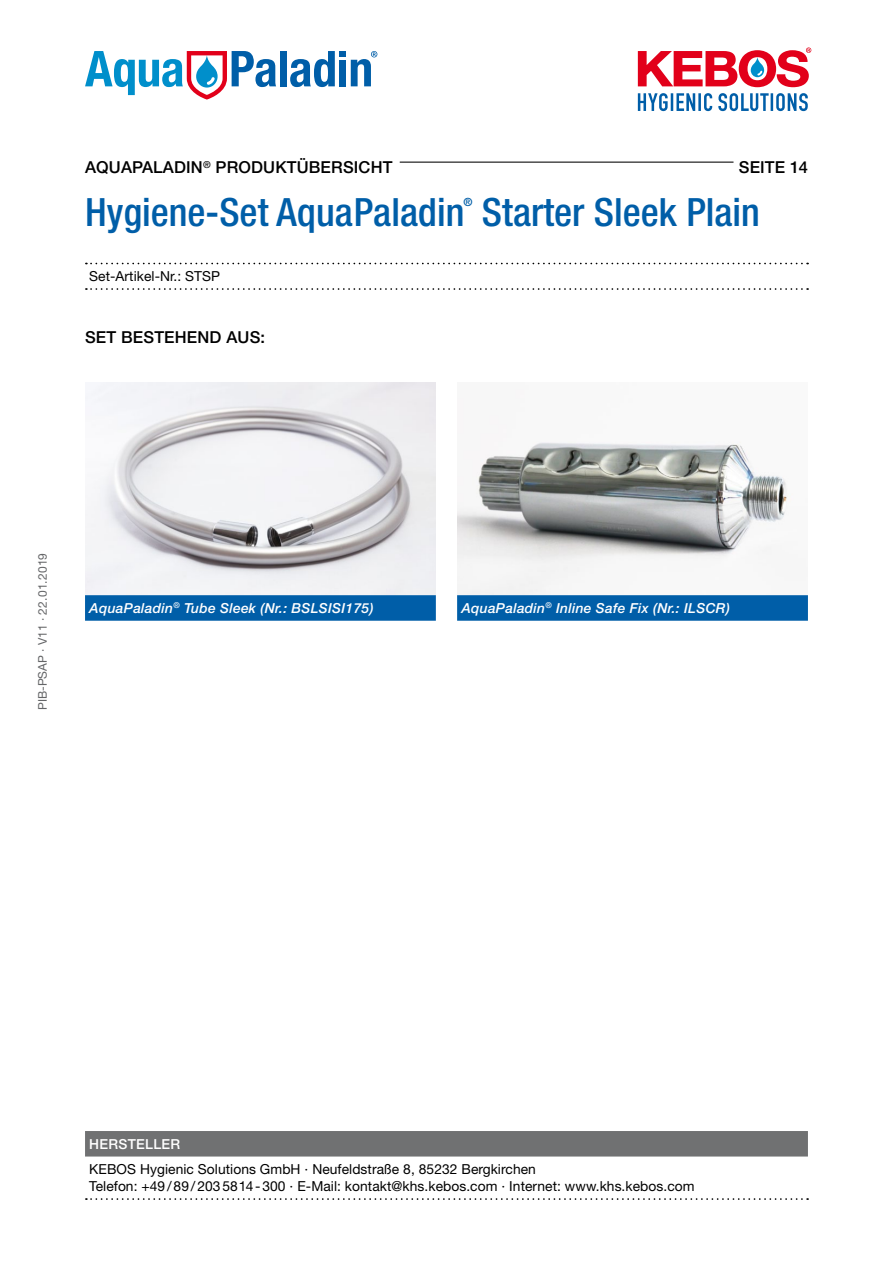
<style>
.page{position:relative;width:893px;height:1263px;background:#fff}
.page>*{position:absolute;margin:0;border:0;box-sizing:border-box;transform-origin:0 0}
.t1{font:500 condensed 39px "Helvetica Neue LT Std";color:#005ea8}
.t2{font:500 16.5px "Helvetica Neue LT Std";letter-spacing:.01em;color:#000}
.t3{font:13.8px/17px "Helvetica Neue LT Std";letter-spacing:.005em;color:#000}
.t4{font:italic 500 13.8px "Helvetica Neue LT Std";letter-spacing:.02em;color:#fff}
.t5{font:500 13.8px "Helvetica Neue LT Std";letter-spacing:.02em;color:#fff}
.t6{font:12px "Helvetica Neue LT Std";color:#646567}
.t7{font:500 condensed 11.4px "Helvetica Neue LT Std";color:#005ea8}
</style>
<div class="page">
<div style="left:85px;top:1131px;width:723px;height:25px;background:#707172"></div>
<svg style="left:86px;top:1198px;width:722px;height:2px"></svg>
<svg style="left:638px;top:93px;width:170px;height:18px"></svg>
<svg style="left:638px;top:47px;width:173px;height:40px"></svg>
<div style="left:280px;top:51px;width:7px;height:35px;background:#005ea8"></div>
<svg style="left:290px;top:51px;width:45px;height:36px"></svg>
<div style="left:339px;top:60px;width:7px;height:26px;background:#005ea8"></div>
<div style="left:339px;top:51px;width:7px;height:6px;background:#005ea8"></div>
<svg style="left:351px;top:51px;width:26px;height:35px"></svg>
<svg style="left:85px;top:51px;width:191px;height:49px"></svg>
<img style="left:457px;top:442px;width:331px;height:153px">
<div style="left:457px;top:595px;width:351px;height:26px;background:#005ea8"></div>
<img style="left:85px;top:383px;width:351px;height:212px">
<div style="left:85px;top:595px;width:351px;height:26px;background:#005ea8"></div>
<svg style="left:86px;top:263px;width:722px;height:1px"></svg>
<svg style="left:86px;top:288px;width:722px;height:2px"></svg>
<hr style="left:400px;top:162px;width:333px;height:1px;background:#000">
<p class="t2" style="left:85px;top:158px;width:248px">AQUAPALADIN<sup>®</sup> PRODUKTÜBERS</p>
<p class="t2" style="left:354px;top:158px;width:40px">ICHT</p>
<p class="t2" style="left:739px;top:158px;width:71px">SEITE 14</p>
<h1 class="t1" style="left:85px;top:188px;width:676px">Hygiene-Set AquaPaladin Starter Sleek Plain</h1>
<p class="t7" style="left:463px;top:195px;width:11px">®</p>
<p class="t3" style="left:89px;top:268px;width:132px">Set-Artikel-Nr.: STSP</p>
<p class="t2" style="left:85px;top:328px;width:12px">SET</p>
<p class="t2" style="left:121px;top:328px;width:23px">BESTE</p>
<p class="t2" style="left:175px;top:328px;width:92px">HEND AUS:</p>
<p class="t6" style="left:35px;top:710px;width:159px;rotate:-90deg">PIB-PSAP · V11 · 22.01.2019</p>
<p class="t4" style="left:89px;top:600px;width:286px">AquaPaladin<sup>®</sup> Tube Sleek (Nr.: BSLSISI175)</p>
<p class="t4" style="left:461px;top:600px;width:270px">AquaPaladin<sup>®</sup> Inline Safe Fix (Nr.: ILSCR)</p>
<p class="t5" style="left:89px;top:1135px;width:92px">HERSTELLER</p>
<p class="t3" style="left:89px;top:1160px;width:607px">KEBOS Hygienic Solutions GmbH · Neufeldstraße 8, 85232 Bergkirchen<br>Telefon: +49/89/2035814-300 · E-Mail: kontakt@khs.kebos.com · Internet: www.khs.kebos.com</p>
</div>
